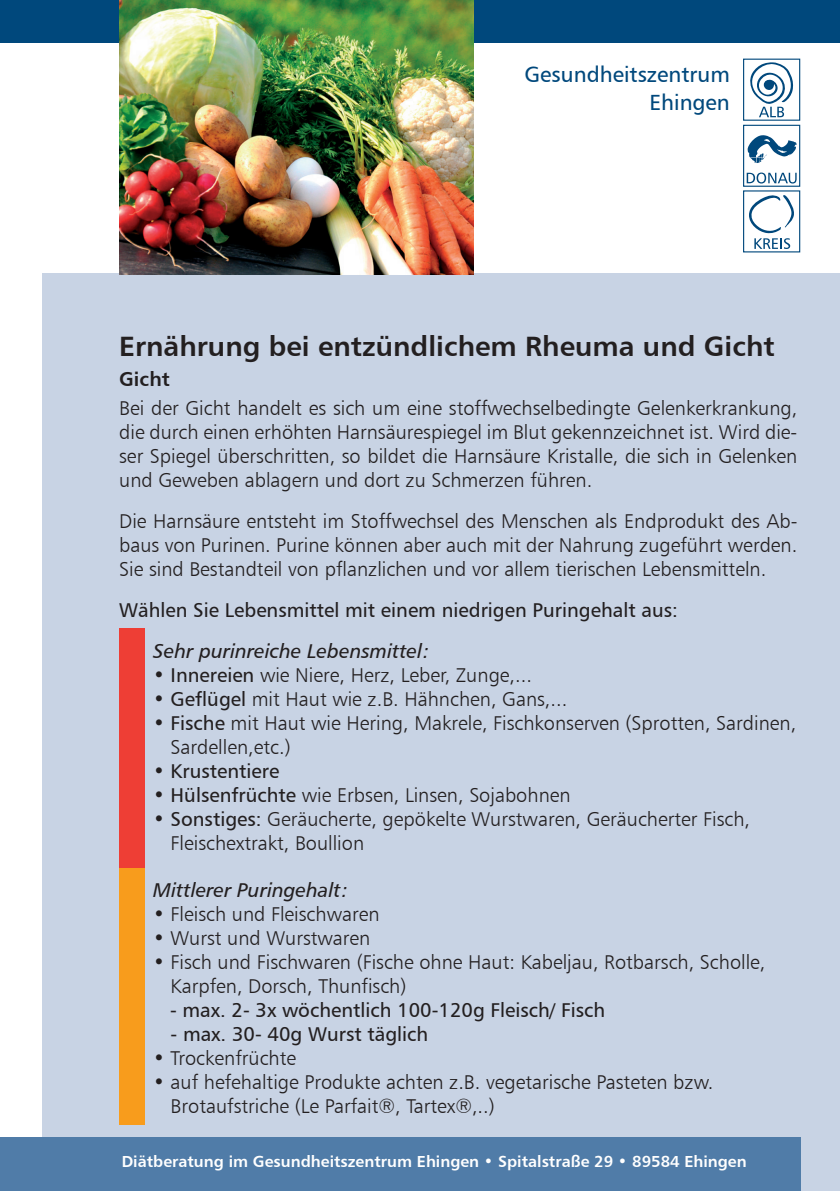
<style>
.page{position:relative;width:840px;height:1191px;background:#fff}
.page>*{position:absolute;margin:0;border:0;box-sizing:border-box;transform-origin:0 0}
.t1{font:28px "Humanist 777 BT Bold B";color:#231f20}
.t2{font:22px/28px "Humanist 777 BT Roman B";color:#00487c;text-align:right}
.t3{font:20px/24px "Humanist 777 BT Light B";color:#231f20}
.t4{font:20px "Humanist 777 BT Roman B";color:#231f20}
.t5{font:20px "Humanist 777 BT Italic B";color:#231f20}
.t6{font:20px "Humanist 777 BT Bold B";color:#231f20}
.t7{font:16px "Humanist 777 BT Bold B";color:#fff}
.s1{font-family:"Humanist 777 BT Roman B"}
.s2{font-family:"Humanist 777 BT Light B"}
</style>
<div class="page">
<div style="left:0;top:0;width:839px;height:43px;background:#00487c"></div>
<div style="left:43px;top:274px;width:796px;height:917px;background:#c8d3e4"></div>
<div style="left:0;top:1137px;width:799px;height:54px;background:#507ca8"></div>
<svg style="left:750px;top:62px;width:43px;height:55px"></svg>
<svg style="left:747px;top:135px;width:49px;height:28px"></svg>
<div style="left:742px;top:125px;width:57px;height:62px;border:1px solid #00487c"></div>
<svg style="left:746px;top:173px;width:50px;height:10px"></svg>
<svg style="left:749px;top:195px;width:45px;height:54px"></svg>
<img style="left:119px;top:0;width:354px;height:275px">
<div style="left:119px;top:628px;width:26px;height:239px;background:#ee3e35"></div>
<div style="left:119px;top:867px;width:26px;height:257px;background:#f89c1c"></div>
<p class="t2" style="left:524px;top:60px;width:207px">Gesundheitszentrum<br>Ehingen</p>
<h1 class="t1" style="left:119px;top:328px;width:656px">Ernährung bei entzündlichem Rheuma und Gicht</h1>
<p class="t6" style="left:119px;top:366px;width:52px">Gicht</p>
<p class="t3" style="left:119px;top:396px;width:679px;text-align:justify">Bei der Gicht handelt es sich um eine stoffwechselbedingte Gelenkerkrankung, die durch einen erhöhten Harnsäurespiegel im Blut gekennzeichnet ist. Wird die&shy;ser Spiegel überschritten, so bildet die Harnsäure Kristalle, die sich in Gelenken und Geweben ablagern und dort zu Schmerzen führen.</p>
<p class="t3" style="left:119px;top:509px;width:679px;text-align:justify">Die Harnsäure entsteht im Stoffwechsel des Menschen als Endprodukt des Ab&shy;baus von Purinen. Purine können aber auch mit der Nahrung zugeführt werden.<br>Sie sind Bestandteil von pflanzlichen und vor allem tierischen Lebensmitteln.</p>
<p class="t4" style="left:119px;top:598px;width:560px">Wählen Sie Lebensmittel mit einem niedrigen Puringehalt aus:</p>
<p class="t5" style="left:153px;top:639px;width:278px">Sehr purinreiche Lebensmittel:</p>
<p class="t3" style="left:153px;top:663px;width:380px">• <span class="s1">Innereien</span> wie Niere, Herz, Leber, Zunge,...</p>
<p class="t3" style="left:153px;top:687px;width:415px">• <span class="s1">Geflügel</span> mit Haut wie z.B. Hähnchen, Gans,...</p>
<p class="t3" style="left:170px;top:711px;width:627px;text-indent:-17px">• <span class="s1">Fische</span> mit Haut wie Hering, Makrele, Fischkonserven (Sprotten, Sardinen,<br>Sardellen,etc.)</p>
<p class="t4" style="left:153px;top:759px;width:127px"><span class="s2">•</span> Krustentiere</p>
<p class="t3" style="left:153px;top:783px;width:418px">• <span class="s1">Hülsenfrüchte</span> wie Erbsen, Linsen, Sojabohnen</p>
<p class="t3" style="left:170px;top:807px;width:580px;text-indent:-17px">• <span class="s1">Sonstiges:</span> Geräucherte, gepökelte Wurstwaren, Geräucherter Fisch,<br>Fleischextrakt, Boullion</p>
<p class="t5" style="left:153px;top:877px;width:197px">Mittlerer Puringehalt:</p>
<p class="t3" style="left:153px;top:902px;width:228px">• Fleisch und Fleischwaren</p>
<p class="t3" style="left:153px;top:926px;width:218px">• Wurst und Wurstwaren</p>
<p class="t3" style="left:170px;top:950px;width:596px;text-indent:-17px">• Fisch und Fischwaren (Fische ohne Haut: Kabeljau, Rotbarsch, Scholle,<br>Karpfen, Dorsch, Thunfisch)</p>
<p class="t4" style="left:170px;top:997px;width:436px">- max. 2- 3x wöchentlich 100-120g Fleisch/ Fisch</p>
<p class="t4" style="left:170px;top:1021px;width:259px">- max. 30- 40g Wurst täglich</p>
<p class="t3" style="left:153px;top:1046px;width:144px">• Trockenfrüchte</p>
<p class="t3" style="left:170px;top:1070px;width:544px;text-indent:-17px">• auf hefehaltige Produkte achten z.B. vegetarische Pasteten bzw.<br>Brotaufstriche (Le Parfait®, Tartex®,..)</p>
<p class="t7" style="left:122px;top:1151px;width:626px">Diätberatung im Gesundheitszentrum Ehingen • Spitalstraße 29 • 89584 Ehingen</p>
</div>
